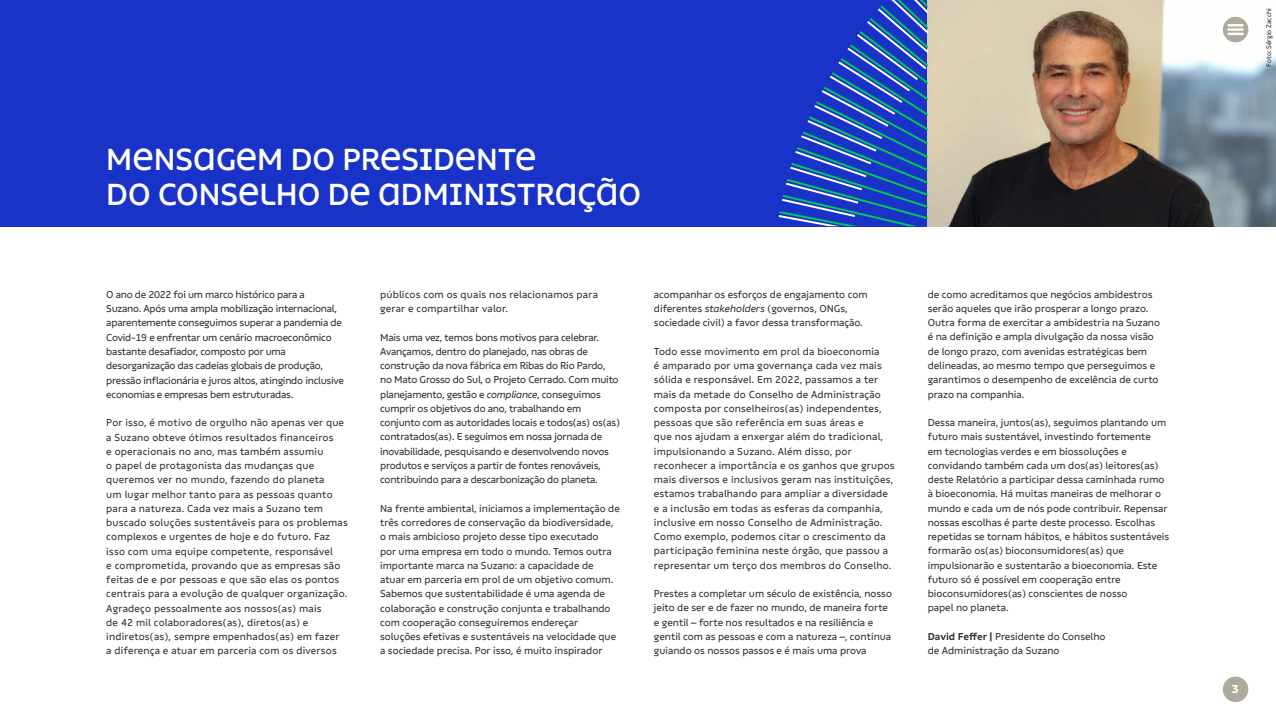
<style>
.page{position:relative;width:1276px;height:717px;background:#fff}
.page>*{position:absolute;margin:0;border:0;box-sizing:border-box;transform-origin:0 0}
.t1{font:500 31.5px/35.2px "Suzano Unicase";color:#fff}
.t2{font:800 12px "Suzano Text";color:#fff}
.t3{font:10.12px/14.2px "Suzano Text";color:#2c2c2c}
.t4{font:10.12px/14.2px "Suzano Text";letter-spacing:.02em;color:#2c2c2c}
.t5{font:10.12px/14.2px "Suzano Text";letter-spacing:-.02em;color:#2c2c2c}
.t6{font:6.75px "Suzano Text";color:#282828}
.s1{font-style:italic}
.s2{font-weight:700}
</style>
<div class="page">
<div style="left:0;top:0;width:1276px;height:226px;background:#1932c8"></div>
<img style="left:928px;top:0;width:348px;height:226px">
<svg style="left:778px;top:0;width:150px;height:226px"></svg>
<div style="left:1222px;top:676px;width:26px;height:26px;background:#aeab9e;border-radius:50%"></div>
<svg style="left:1222px;top:17px;width:26px;height:25px"></svg>
<h1 class="t1" style="left:106px;top:141px;width:536px">MENSAGEM DO PRESIDENTE<br>DO CONSELHO DE ADMINISTRAÇÃO</h1>
<p class="t5" style="left:106px;top:287px;width:239px">O ano de 2022 foi um marco histórico para a<br>Suzano. Após uma ampla mobilização internacional, aparentemente conseguimos superar a pandemia de Covid-19 e enfrentar um cenário macroeconômico bastante desafiador, composto por uma desorganização das cadeias globais de produção, pressão inflacionária e juros altos, atingindo inclusive economias e empresas bem estruturadas.</p>
<p class="t4" style="left:106px;top:415px;width:243px">Por isso, é motivo de orgulho não apenas ver que a Suzano obteve ótimos resultados financeiros<br>e operacionais no ano, mas também assumiu<br>o papel de protagonista das mudanças que queremos ver no mundo, fazendo do planeta<br>um lugar melhor tanto para as pessoas quanto para a natureza. Cada vez mais a Suzano tem buscado soluções sustentáveis para os problemas complexos e urgentes de hoje e do futuro. Faz isso com uma equipe competente, responsável<br>e comprometida, provando que as empresas são feitas de e por pessoas e que são elas os pontos centrais para a evolução de qualquer organização.<br>Agradeço pessoalmente aos nossos(as) mais<br>de 42 mil colaboradores(as), diretos(as) e indiretos(as), sempre empenhados(as) em fazer<br>a diferença e atuar em parceria com os diversos</p>
<p class="t4" style="left:380px;top:287px;width:219px">públicos com os quais nos relacionamos para gerar e compartilhar valor.</p>
<p class="t5" style="left:380px;top:330px;width:241px">Mais uma vez, temos bons motivos para celebrar.<br>Avançamos, dentro do planejado, nas obras de construção da nova fábrica em Ribas do Rio Pardo,<br>no Mato Grosso do Sul, o Projeto Cerrado. Com muito planejamento, gestão e <span class="s1">compliance</span>, conseguimos cumprir os objetivos do ano, trabalhando em conjunto com as autoridades locais e todos(as) os(as) contratados(as). E seguimos em nossa jornada de inovabilidade, pesquisando e desenvolvendo novos produtos e serviços a partir de fontes renováveis, contribuindo para a descarbonização do planeta.</p>
<p class="t3" style="left:380px;top:501px;width:241px">Na frente ambiental, iniciamos a implementação de três corredores de conservação da biodiversidade, o mais ambicioso projeto desse tipo executado<br>por uma empresa em todo o mundo. Temos outra importante marca na Suzano: a capacidade de atuar em parceria em prol de um objetivo comum.<br>Sabemos que sustentabilidade é uma agenda de colaboração e construção conjunta e trabalhando com cooperação conseguiremos endereçar soluções efetivas e sustentáveis na velocidade que a sociedade precisa. Por isso, é muito inspirador</p>
<p class="t3" style="left:654px;top:287px;width:215px">acompanhar os esforços de engajamento com diferentes <span class="s1">stakeholders</span> (governos, ONGs, sociedade civil) a favor dessa transformação.</p>
<p class="t4" style="left:654px;top:344px;width:242px">Todo esse movimento em prol da bioeconomia<br>é amparado por uma governança cada vez mais sólida e responsável. Em 2022, passamos a ter mais da metade do Conselho de Administração composta por conselheiros(as) independentes, pessoas que são referência em suas áreas e<br>que nos ajudam a enxergar além do tradicional, impulsionando a Suzano. Além disso, por reconhecer a importância e os ganhos que grupos mais diversos e inclusivos geram nas instituições, estamos trabalhando para ampliar a diversidade e a inclusão em todas as esferas da companhia, inclusive em nosso Conselho de Administração.<br>Como exemplo, podemos citar o crescimento da participação feminina neste órgão, que passou a representar um terço dos membros do Conselho.</p>
<p class="t3" style="left:654px;top:586px;width:239px">Prestes a completar um século de existência, nosso jeito de ser e de fazer no mundo, de maneira forte e gentil – forte nos resultados e na resiliência e gentil com as pessoas e com a natureza –, continua guiando os nossos passos e é mais uma prova</p>
<p class="t3" style="left:927px;top:287px;width:234px">de como acreditamos que negócios ambidestros serão aqueles que irão prosperar a longo prazo.<br>Outra forma de exercitar a ambidestria na Suzano é na definição e ampla divulgação da nossa visão de longo prazo, com avenidas estratégicas bem delineadas, ao mesmo tempo que perseguimos e garantimos o desempenho de excelência de curto prazo na companhia.</p>
<p class="t3" style="left:927px;top:415px;width:243px">Dessa maneira, juntos(as), seguimos plantando um futuro mais sustentável, investindo fortemente<br>em tecnologias verdes e em biossoluções e convidando também cada um dos(as) leitores(as) deste Relatório a participar dessa caminhada rumo à bioeconomia. Há muitas maneiras de melhorar o mundo e cada um de nós pode contribuir. Repensar nossas escolhas é parte deste processo. Escolhas repetidas se tornam hábitos, e hábitos sustentáveis formarão os(as) bioconsumidores(as) que impulsionarão e sustentarão a bioeconomia. Este futuro só é possível em cooperação entre bioconsumidores(as) conscientes de nosso<br>papel no planeta.</p>
<p class="t3" style="left:927px;top:629px;width:179px"><span class="s2">David Feffer |</span> Presidente do Conselho de Administração da Suzano</p>
<p class="t6" style="left:1264px;top:67px;width:60px;rotate:-90deg">Foto: Sérgio Zacchi</p>
<p class="t2" style="left:1231px;top:681px;width:9px">3</p>
</div>
